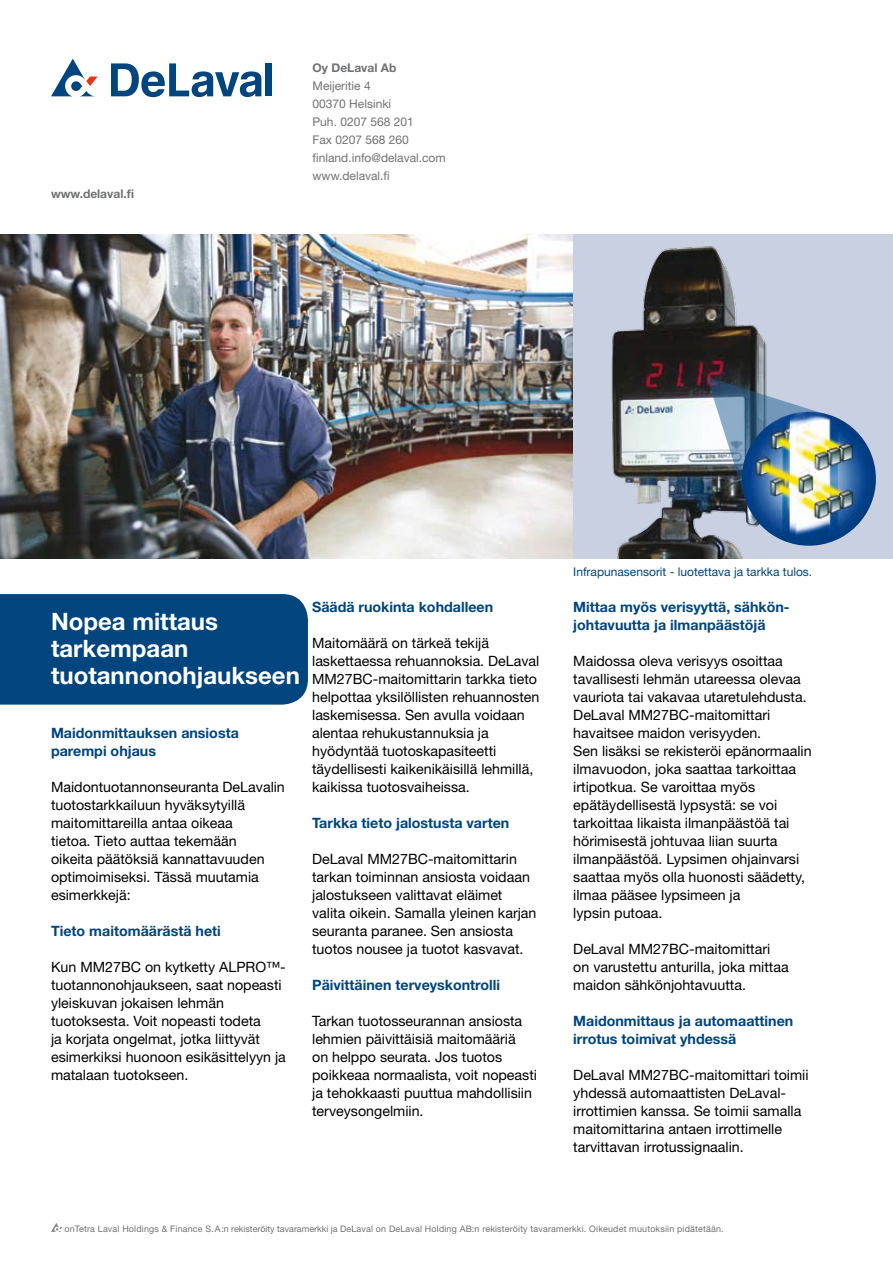
<style>
.page{position:relative;width:893px;height:1263px;background:#fff}
.page>*{position:absolute;margin:0;border:0;box-sizing:border-box;transform-origin:0 0}
.t1{font:700 24px/27px "Helvetica Neue LT Std";color:#fff}
.t2{font:14.25px/18px "Helvetica Neue LT Std";color:#000}
.t3{font:700 14.25px/18px "Helvetica Neue LT Std";color:#00457d}
.t4{font:12px/18px "Helvetica Neue LT Std";color:#707173}
.t5{font:12px "Helvetica Neue LT Std";color:#00457d}
.t6{font:700 12px "Helvetica Neue LT Std";color:#707173}
.t7{font:9px "Helvetica Neue LT Std";letter-spacing:.02em;color:#707173}
</style>
<div class="page">
<img style="left:0;top:234px;width:573px;height:324px">
<div style="left:573px;top:234px;width:320px;height:324px;background:#c8d0e2"></div>
<img style="left:611px;top:246px;width:174px;height:312px">
<div style="left:0;top:594px;width:308px;height:111px;background:#00457d"></div>
<svg style="left:51px;top:1223px;width:11px;height:9px"></svg>
<div style="left:266px;top:64px;width:6px;height:32px;background:#00457d"></div>
<svg style="left:111px;top:63px;width:150px;height:34px"></svg>
<svg style="left:51px;top:59px;width:47px;height:37px"></svg>
<svg style="left:707px;top:377px;width:128px;height:129px"></svg>
<img style="left:742px;top:412px;width:134px;height:134px;border-radius:67px">
<p class="t6" style="left:51px;top:186px;width:85px">www.delaval.fi</p>
<p class="t6" style="left:313px;top:60px;width:85px">Oy DeLaval Ab</p>
<p class="t4" style="left:313px;top:77px;width:135px">Meijeritie 4<br>00370 Helsinki<br>Puh. 0207 568 201<br>Fax 0207 568 260 finland.info@delaval.com www.delaval.fi</p>
<h1 class="t1" style="left:51px;top:608px;width:250px">Nopea mittaus tarkempaan tuotannonohjaukseen</h1>
<p class="t3" style="left:51px;top:724px;width:189px">Maidonmittauksen ansiosta parempi ohjaus</p>
<p class="t2" style="left:51px;top:778px;width:235px">Maidontuotannonseuranta DeLavalin tuotostarkkailuun hyväksytyillä maitomittareilla antaa oikeaa<br>tietoa. Tieto auttaa tekemään<br>oikeita päätöksiä kannattavuuden optimoimiseksi. Tässä muutamia esimerkkejä:</p>
<p class="t3" style="left:51px;top:922px;width:171px">Tieto maitomäärästä heti</p>
<p class="t2" style="left:51px;top:958px;width:236px">Kun MM27BC on kytketty ALPRO™- tuotannonohjaukseen, saat nopeasti yleiskuvan jokaisen lehmän tuotoksesta. Voit nopeasti todeta<br>ja korjata ongelmat, jotka liittyvät esimerkiksi huonoon esikäsittelyyn ja matalaan tuotokseen.</p>
<p class="t3" style="left:312px;top:598px;width:183px">Säädä ruokinta kohdalleen</p>
<p class="t2" style="left:312px;top:634px;width:229px">Maitomäärä on tärkeä tekijä laskettaessa rehuannoksia. DeLaval MM27BC-maitomittarin tarkka tieto helpottaa yksilöllisten rehuannosten laskemisessa. Sen avulla voidaan alentaa rehukustannuksia ja hyödyntää tuotoskapasiteetti täydellisesti kaikenikäisillä lehmillä, kaikissa tuotosvaiheissa.</p>
<p class="t3" style="left:312px;top:814px;width:199px">Tarkka tieto jalostusta varten</p>
<p class="t2" style="left:312px;top:850px;width:226px">DeLaval MM27BC-maitomittarin tarkan toiminnan ansiosta voidaan jalostukseen valittavat eläimet valita oikein. Samalla yleinen karjan seuranta paranee. Sen ansiosta tuotos nousee ja tuotot kasvavat.</p>
<p class="t3" style="left:312px;top:976px;width:190px">Päivittäinen terveyskontrolli</p>
<p class="t2" style="left:312px;top:1012px;width:226px">Tarkan tuotosseurannan ansiosta lehmien päivittäisiä maitomääriä<br>on helppo seurata. Jos tuotos poikkeaa normaalista, voit nopeasti ja tehokkaasti puuttua mahdollisiin terveysongelmiin.</p>
<p class="t5" style="left:573px;top:565px;width:240px">Infrapunasensorit - luotettava ja tarkka tulos.</p>
<p class="t3" style="left:573px;top:598px;width:218px">Mittaa myös verisyyttä, sähkön&shy;johtavuutta ja ilmanpäästöjä</p>
<p class="t2" style="left:573px;top:652px;width:240px">Maidossa oleva verisyys osoittaa tavallisesti lehmän utareessa olevaa vauriota tai vakavaa utaretulehdusta.<br>DeLaval MM27BC-maitomittari havaitsee maidon verisyyden.<br>Sen lisäksi se rekisteröi epänormaalin ilmavuodon, joka saattaa tarkoittaa irtipotkua. Se varoittaa myös epätäydellisestä lypsystä: se voi tarkoittaa likaista ilmanpäästöä tai hörimisestä johtuvaa liian suurta ilmanpäästöä. Lypsimen ohjainvarsi saattaa myös olla huonosti säädetty, ilmaa pääsee lypsimeen ja<br>lypsin putoaa.</p>
<p class="t2" style="left:573px;top:940px;width:217px">DeLaval MM27BC-maitomittari on varustettu anturilla, joka mittaa maidon sähkönjohtavuutta.</p>
<p class="t3" style="left:573px;top:1011px;width:222px">Maidonmittaus ja automaattinen irrotus toimivat yhdessä</p>
<p class="t2" style="left:573px;top:1066px;width:237px">DeLaval MM27BC-maitomittari toimii yhdessä automaattisten DeLaval&shy;irrottimien kanssa. Se toimii samalla maitomittarina antaen irrottimelle tarvittavan irrotussignaalin.</p>
<p class="t7" style="left:64px;top:1223px;width:661px">onTetra Laval Holdings &amp; Finance S.A:n rekisteröity tavaramerkki ja DeLaval on DeLaval Holding AB:n rekisteröity tavaramerkki. Oikeudet muutoksiin pidätetään.</p>
</div>
